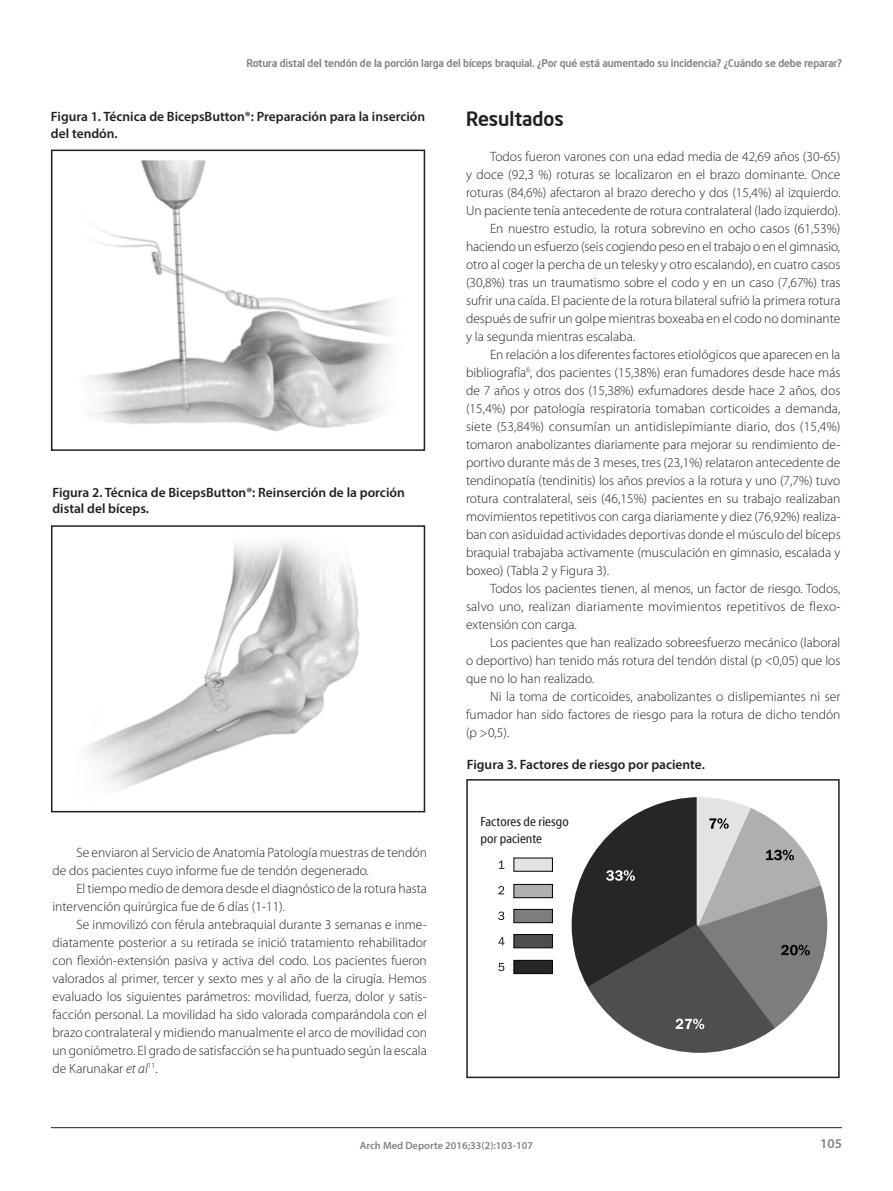
<style>
.page{position:relative;width:893px;height:1191px;background:#fff}
.page>*{position:absolute;margin:0;border:0;box-sizing:border-box;transform-origin:0 0}
.Subtítulo_1{font:500 19.5px "Neo Sans Intel";color:#231f20}
.C__de_texto{font:300 13.5px/18px "Myriad Pro";color:#231f20;text-align:justify}
.Titol_Tabla{font:600 13.5px/16.2px "Myriad Pro";color:#231f20}
.correspondencia{font:13.5px "Myriad Cn Web";color:#231f20}
.t1{font:600 13.5px "Myriad Pro";color:#808285}
.t2{font:500 10.5px "Neo Sans Intel";letter-spacing:-.01em;color:#808285}
.t3{font:600 10.5px "Myriad Pro";color:#808285}
.s1{font-style:italic}
</style>
<div class="page">
<hr style="left:51px;top:1127px;width:791px;height:1px;background:#231f20">
<img style="left:88px;top:160px;width:303px;height:272px">
<img style="left:72px;top:541px;width:329px;height:272px">
<svg style="left:499px;top:860px;width:5px;height:8px"></svg>
<svg style="left:498px;top:886px;width:6px;height:8px"></svg>
<svg style="left:498px;top:911px;width:6px;height:9px"></svg>
<svg style="left:498px;top:937px;width:6px;height:8px"></svg>
<svg style="left:498px;top:963px;width:6px;height:8px"></svg>
<svg style="left:572px;top:798px;width:254px;height:254px"></svg>
<div style="left:513px;top:857px;width:40px;height:14px;background:#e3e3e3"></div>
<div style="left:513px;top:884px;width:40px;height:14px;background:#afafaf;border:1px solid #000"></div>
<div style="left:513px;top:909px;width:40px;height:14px;background:#7d7d7d;border:1px solid #000"></div>
<div style="left:513px;top:934px;width:40px;height:14px;background:#4e4e4e;border:1px solid #000"></div>
<div style="left:513px;top:960px;width:40px;height:14px;background:#262626;border:1px solid #000"></div>
<div style="left:466px;top:779px;width:374px;height:299px;border:2px solid #231f20"></div>
<div style="left:51px;top:525px;width:374px;height:287px;border:2px solid #231f20"></div>
<div style="left:51px;top:150px;width:374px;height:301px;border:2px solid #231f20"></div>
<p class="t2" style="left:246px;top:56px;width:597px">Rotura distal del tendón de la porción larga del bíceps braquial. ¿Por qué está aumentado su incidencia? ¿Cuándo se debe reparar?</p>
<p class="Titol_Tabla" style="left:51px;top:108px;width:376px">Figura 1. Técnica de BicepsButton®: Preparación para la inserción del tendón.</p>
<p class="Titol_Tabla" style="left:52px;top:484px;width:354px">Figura 2. Técnica de BicepsButton®: Reinserción de la porción distal del bíceps.</p>
<p class="C__de_texto" style="left:52px;top:843px;width:376px;text-indent:24px">Se enviaron al Servicio de Anatomía Patología muestras de tendón de dos pacientes cuyo informe fue de tendón degenerado.</p>
<p class="C__de_texto" style="left:52px;top:879px;width:376px;text-indent:24px">El tiempo medio de demora desde el diagnóstico de la rotura hasta intervención quirúrgica fue de 6 días (1-11).</p>
<p class="C__de_texto" style="left:52px;top:915px;width:376px;text-indent:24px">Se inmovilizó con férula antebraquial durante 3 semanas e inme&shy;diatamente posterior a su retirada se inició tratamiento rehabilitador con flexión-extensión pasiva y activa del codo. Los pacientes fueron valorados al primer, tercer y sexto mes y al año de la cirugía. Hemos evaluado los siguientes parámetros: movilidad, fuerza, dolor y satis&shy;facción personal. La movilidad ha sido valorada comparándola con el brazo contralateral y midiendo manualmente el arco de movilidad con un goniómetro. El grado de satisfacción se ha puntuado según la escala de Karunakar <span class="s1">et al</span><sup>11</sup>.</p>
<p class="Subtítulo_1" style="left:466px;top:106px;width:99px">Resultados</p>
<p class="C__de_texto" style="left:466px;top:147px;width:376px;text-indent:24px">Todos fueron varones con una edad media de 42,69 años (30-65) y doce (92,3 %) roturas se localizaron en el brazo dominante. Once roturas (84,6%) afectaron al brazo derecho y dos (15,4%) al izquierdo.<br>Un paciente tenía antecedente de rotura contralateral (lado izquierdo).</p>
<p class="C__de_texto" style="left:466px;top:219px;width:376px;text-indent:24px">En nuestro estudio, la rotura sobrevino en ocho casos (61,53%) haciendo un esfuerzo (seis cogiendo peso en el trabajo o en el gimnasio, otro al coger la percha de un telesky y otro escalando), en cuatro casos (30,8%) tras un traumatismo sobre el codo y en un caso (7,67%) tras sufrir una caída. El paciente de la rotura bilateral sufrió la primera rotura después de sufrir un golpe mientras boxeaba en el codo no dominante y la segunda mientras escalaba.</p>
<p class="C__de_texto" style="left:466px;top:345px;width:376px;text-indent:24px">En relación a los diferentes factores etiológicos que aparecen en la bibliografía<sup>6</sup>, dos pacientes (15,38%) eran fumadores desde hace más de 7 años y otros dos (15,38%) exfumadores desde hace 2 años, dos (15,4%) por patología respiratoria tomaban corticoides a demanda, siete (53,84%) consumían un antidislepimiante diario, dos (15,4%) tomaron anabolizantes diariamente para mejorar su rendimiento de&shy;portivo durante más de 3 meses, tres (23,1%) relataron antecedente de tendinopatía (tendinitis) los años previos a la rotura y uno (7,7%) tuvo rotura contralateral, seis (46,15%) pacientes en su trabajo realizaban movimientos repetitivos con carga diariamente y diez (76,92%) realiza&shy;ban con asiduidad actividades deportivas donde el músculo del bíceps braquial trabajaba activamente (musculación en gimnasio, escalada y boxeo) (Tabla 2 y Figura 3).</p>
<p class="C__de_texto" style="left:466px;top:579px;width:376px;text-indent:24px">Todos los pacientes tienen, al menos, un factor de riesgo. Todos, salvo uno, realizan diariamente movimientos repetitivos de flexo&shy;extensión con carga.</p>
<p class="C__de_texto" style="left:466px;top:633px;width:376px;text-indent:24px">Los pacientes que han realizado sobreesfuerzo mecánico (laboral o deportivo) han tenido más rotura del tendón distal (p &lt;0,05) que los que no lo han realizado.</p>
<p class="C__de_texto" style="left:466px;top:687px;width:376px;text-indent:24px">Ni la toma de corticoides, anabolizantes o dislipemiantes ni ser fumador han sido factores de riesgo para la rotura de dicho tendón (p &gt;0,5).</p>
<p class="Titol_Tabla" style="left:467px;top:756px;width:240px">Figura 3. Factores de riesgo por paciente.</p>
<p class="correspondencia" style="left:480px;top:814px;width:90px">Factores de riesgo</p>
<p class="correspondencia" style="left:480px;top:831px;width:63px">por paciente</p>
<p class="t3" style="left:360px;top:1138px;width:175px">Arch Med Deporte 2016;33(2):103-107</p>
<p class="t1" style="left:820px;top:1135px;width:23px">105</p>
</div>
